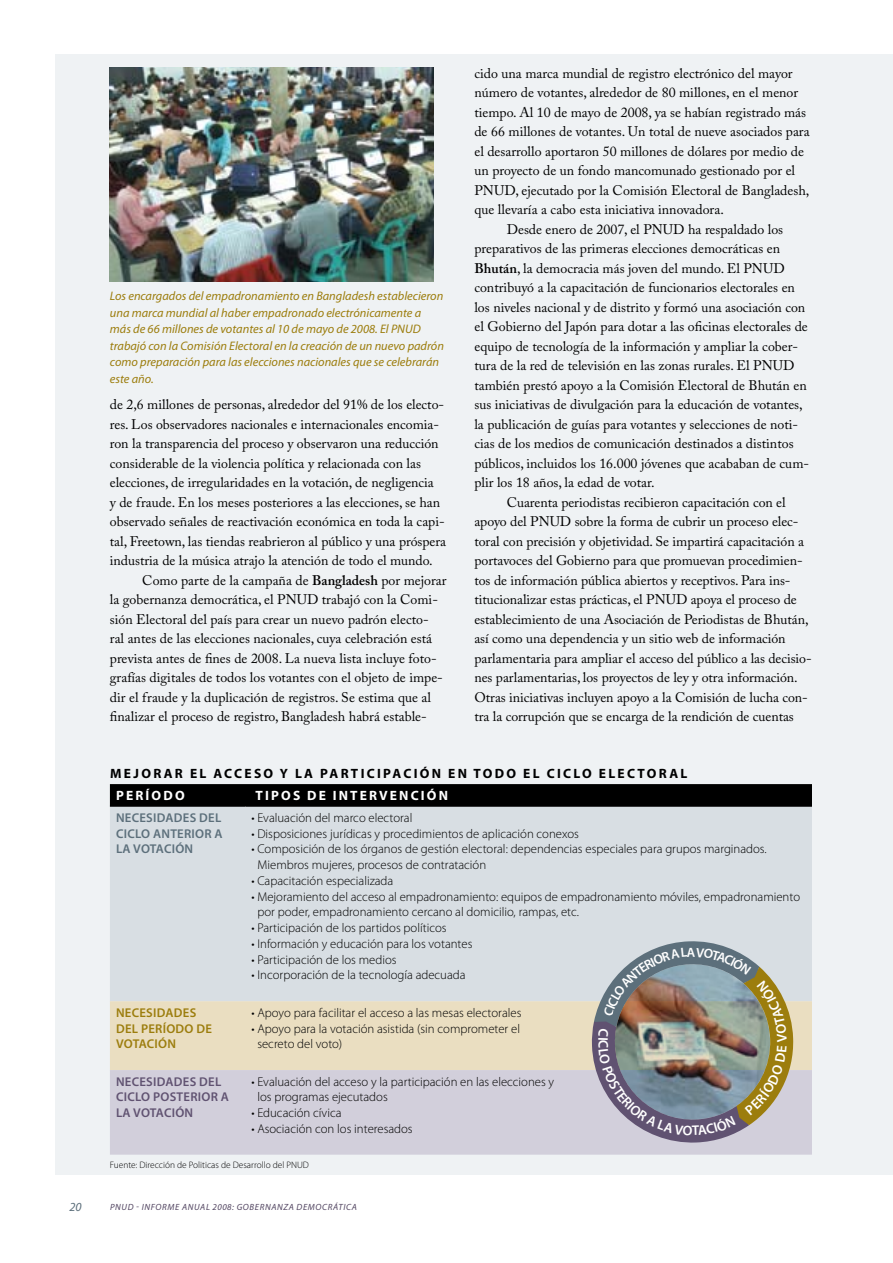
<style>
.page{position:relative;width:893px;height:1263px;background:#fff}
.page>*{position:absolute;margin:0;border:0;box-sizing:border-box;transform-origin:0 0}
.t1{font:13.8px "Adobe Caslon Pro";color:#000}
.t2{font:700 13.5px "Myriad Pro";letter-spacing:.17em;color:#000}
.t3{font:700 13.5px "Myriad Pro";letter-spacing:.16em;color:#fff}
.t4{font:300 12.75px/15.8px "Myriad Pro";color:#000}
.t5{font:600 12.75px/15.8px "Myriad Pro";letter-spacing:.02em;color:#605271}
.t6{font:600 12.75px/15.8px "Myriad Pro";letter-spacing:.02em;color:#5c6f7b;text-align:justify}
.t7{font:600 12.75px/15.8px "Myriad Pro";letter-spacing:.02em;color:#9c7d0d}
.t8{font:italic 12.3px/16.5px "Myriad Pro";color:#9c7d0d}
.t9{font:italic 12.3px "Myriad Pro";color:#5c6f7b}
.t10{font:300 9.3px "Myriad Pro";color:#000}
.t11{font:italic 9px "Myriad Pro";letter-spacing:.07em;color:#524561}
.s1{font-weight:600}
</style>
<div class="page">
<div style="left:56px;top:54px;width:837px;height:1121px;background:#eff2f4"></div>
<div style="left:110px;top:784px;width:702px;height:22px;background:#000"></div>
<div style="left:110px;top:807px;width:702px;height:194px;background:#d8dee3"></div>
<div style="left:110px;top:1001px;width:702px;height:69px;background:#eadec1"></div>
<div style="left:110px;top:1070px;width:702px;height:85px;background:#d2cfdb"></div>
<hr style="left:110px;top:806px;width:135px;height:1px;background:#000">
<hr style="left:245px;top:806px;width:567px;height:1px;background:#000">
<img style="left:110px;top:68px;width:324px;height:214px">
<img style="left:592px;top:940px;width:202px;height:202px">
<p class="t8" style="left:110px;top:288px;width:336px">Los encargados del empadronamiento en Bangladesh establecieron una marca mundial al haber empadronado electrónicamente a más de 66 millones de votantes al 10 de mayo de 2008. El PNUD trabajó con la Comisión Electoral en la creación de un nuevo padrón como preparación para las elecciones nacionales que se celebrarán este año.</p>
<p class="t1" style="left:110px;top:396px;width:336px">de 2,6 millones de personas, alrededor del 91% de los electo-</p>
<p class="t1" style="left:110px;top:416px;width:331px">res. Los observadores nacionales e internacionales encomia-</p>
<p class="t1" style="left:110px;top:435px;width:330px">ron la transparencia del proceso y observaron una reducción</p>
<p class="t1" style="left:110px;top:455px;width:313px">considerable de la violencia política y relacionada con las</p>
<p class="t1" style="left:110px;top:474px;width:325px">elecciones, de irregularidades en la votación, de negligencia</p>
<p class="t1" style="left:110px;top:494px;width:332px">y de fraude. En los meses posteriores a las elecciones, se han</p>
<p class="t1" style="left:110px;top:513px;width:336px">observado señales de reactivación económica en toda la capi-</p>
<p class="t1" style="left:110px;top:533px;width:338px">tal, Freetown, las tiendas reabrieron al público y una próspera</p>
<p class="t1" style="left:110px;top:552px;width:324px">industria de la música atrajo la atención de todo el mundo.</p>
<p class="t1" style="left:142px;top:572px;width:306px">Como parte de la campaña de <span class="s1">Bangladesh</span> por mejorar</p>
<p class="t1" style="left:110px;top:591px;width:329px">la gobernanza democrática, el PNUD trabajó con la Comi-</p>
<p class="t1" style="left:110px;top:611px;width:320px">sión Electoral del país para crear un nuevo padrón electo-</p>
<p class="t1" style="left:110px;top:630px;width:324px">ral antes de las elecciones nacionales, cuya celebración está</p>
<p class="t1" style="left:110px;top:650px;width:328px">prevista antes de fines de 2008. La nueva lista incluye foto-</p>
<p class="t1" style="left:110px;top:669px;width:334px">grafías digitales de todos los votantes con el objeto de impe-</p>
<p class="t1" style="left:110px;top:689px;width:323px">dir el fraude y la duplicación de registros. Se estima que al</p>
<p class="t1" style="left:110px;top:708px;width:318px">finalizar el proceso de registro, Bangladesh habrá estable-</p>
<p class="t1" style="left:474px;top:65px;width:320px">cido una marca mundial de registro electrónico del mayor</p>
<p class="t1" style="left:474px;top:84px;width:325px">número de votantes, alrededor de 80 millones, en el menor</p>
<p class="t1" style="left:474px;top:104px;width:333px">tiempo. Al 10 de mayo de 2008, ya se habían registrado más</p>
<p class="t1" style="left:474px;top:123px;width:337px">de 66 millones de votantes. Un total de nueve asociados para</p>
<p class="t1" style="left:474px;top:143px;width:331px">el desarrollo aportaron 50 millones de dólares por medio de</p>
<p class="t1" style="left:474px;top:162px;width:322px">un proyecto de un fondo mancomunado gestionado por el</p>
<p class="t1" style="left:474px;top:182px;width:336px">PNUD, ejecutado por la Comisión Electoral de Bangladesh,</p>
<p class="t1" style="left:474px;top:201px;width:251px">que llevaría a cabo esta iniciativa innovadora.</p>
<p class="t1" style="left:507px;top:221px;width:278px">Desde enero de 2007, el PNUD ha respaldado los</p>
<p class="t1" style="left:474px;top:240px;width:307px">preparativos de las primeras elecciones democráticas en</p>
<p class="t1" style="left:474px;top:260px;width:312px"><span class="s1">Bhután</span>, la democracia más joven del mundo. El PNUD</p>
<p class="t1" style="left:474px;top:279px;width:322px">contribuyó a la capacitación de funcionarios electorales en</p>
<p class="t1" style="left:474px;top:299px;width:332px">los niveles nacional y de distrito y formó una asociación con</p>
<p class="t1" style="left:474px;top:318px;width:335px">el Gobierno del Japón para dotar a las oficinas electorales de</p>
<p class="t1" style="left:474px;top:338px;width:325px">equipo de tecnología de la información y ampliar la cober-</p>
<p class="t1" style="left:474px;top:357px;width:321px">tura de la red de televisión en las zonas rurales. El PNUD</p>
<p class="t1" style="left:474px;top:377px;width:334px">también prestó apoyo a la Comisión Electoral de Bhután en</p>
<p class="t1" style="left:474px;top:396px;width:330px">sus iniciativas de divulgación para la educación de votantes,</p>
<p class="t1" style="left:474px;top:416px;width:325px">la publicación de guías para votantes y selecciones de noti-</p>
<p class="t1" style="left:474px;top:435px;width:321px">cias de los medios de comunicación destinados a distintos</p>
<p class="t1" style="left:474px;top:455px;width:336px">públicos, incluidos los 16.000 jóvenes que acababan de cum-</p>
<p class="t1" style="left:474px;top:474px;width:182px">plir los 18 años, la edad de votar.</p>
<p class="t1" style="left:507px;top:494px;width:280px">Cuarenta periodistas recibieron capacitación con el</p>
<p class="t1" style="left:474px;top:513px;width:326px">apoyo del PNUD sobre la forma de cubrir un proceso elec-</p>
<p class="t1" style="left:474px;top:533px;width:331px">toral con precisión y objetividad. Se impartirá capacitación a</p>
<p class="t1" style="left:474px;top:552px;width:330px">portavoces del Gobierno para que promuevan procedimien-</p>
<p class="t1" style="left:474px;top:572px;width:318px">tos de información pública abiertos y receptivos. Para ins-</p>
<p class="t1" style="left:474px;top:591px;width:324px">titucionalizar estas prácticas, el PNUD apoya el proceso de</p>
<p class="t1" style="left:474px;top:611px;width:336px">establecimiento de una Asociación de Periodistas de Bhután,</p>
<p class="t1" style="left:474px;top:630px;width:313px">así como una dependencia y un sitio web de información</p>
<p class="t1" style="left:474px;top:650px;width:339px">parlamentaria para ampliar el acceso del público a las decisio-</p>
<p class="t1" style="left:474px;top:669px;width:325px">nes parlamentarias, los proyectos de ley y otra información.</p>
<p class="t1" style="left:474px;top:689px;width:335px">Otras iniciativas incluyen apoyo a la Comisión de lucha con-</p>
<p class="t1" style="left:474px;top:708px;width:321px">tra la corrupción que se encarga de la rendición de cuentas</p>
<p class="t2" style="left:110px;top:764px;width:125px">ME JORAR EL ACCES</p>
<p class="t2" style="left:264px;top:764px;width:424px">O Y LA PARTIC IPAC IÓN EN TODO EL C IC LO ELEC TORAL</p>
<p class="t3" style="left:116px;top:787px;width:70px">PE RÍODO</p>
<p class="t3" style="left:256px;top:787px;width:194px">TIPOS DE INTERVENC IÓN</p>
<p class="t6" style="left:116px;top:809px;width:108px">NECESIDADES DEL CICLO ANTERIOR A LA VOTACIÓN</p>
<p class="t4" style="left:251px;top:810px;width:162px">• Evaluación del marco electoral</p>
<p class="t4" style="left:251px;top:825px;width:329px">• Disposiciones jurídicas y procedimientos de aplicación conexos</p>
<p class="t4" style="left:257px;top:841px;width:511px;text-indent:-6px">• Composición de los órganos de gestión electoral: dependencias especiales para grupos marginados.<br>Miembros mujeres, procesos de contratación</p>
<p class="t4" style="left:251px;top:873px;width:143px">• Capacitación especializada</p>
<p class="t4" style="left:257px;top:888px;width:544px;text-indent:-6px">• Mejoramiento del acceso al empadronamiento: equipos de empadronamiento móviles, empadronamiento por poder, empadronamiento cercano al domicilio, rampas, etc.</p>
<p class="t4" style="left:251px;top:920px;width:197px">• Participación de los partidos políticos</p>
<p class="t4" style="left:251px;top:936px;width:222px">• Información y educación para los votantes</p>
<p class="t4" style="left:251px;top:951px;width:147px">• Participación de los medios</p>
<p class="t4" style="left:251px;top:967px;width:216px">• Incorporación de la tecnología adecuada</p>
<p class="t7" style="left:116px;top:1004px;width:97px">NECESIDADES<br>DEL PERÍODO DE<br>VOTACIÓN</p>
<p class="t4" style="left:251px;top:1004px;width:271px">• Apoyo para facilitar el acceso a las mesas electorales</p>
<p class="t4" style="left:257px;top:1020px;width:264px;text-indent:-6px">• Apoyo para la votación asistida (sin comprometer el secreto del voto)</p>
<p class="t5" style="left:116px;top:1073px;width:114px">NECESIDADES DEL<br>CICLO POSTERIOR A<br>LA VOTACIÓN</p>
<p class="t4" style="left:257px;top:1073px;width:298px;text-indent:-6px">• Evaluación del acceso y la participación en las elecciones y los programas ejecutados</p>
<p class="t4" style="left:251px;top:1105px;width:92px">• Educación cívica</p>
<p class="t4" style="left:251px;top:1120px;width:163px">• Asociación con los interesados</p>
<p class="t10" style="left:110px;top:1159px;width:201px">Fuente: Dirección de Politicas de Desarrollo del PNUD</p>
<p class="t9" style="left:69px;top:1199px;width:14px">20</p>
<p class="t11" style="left:110px;top:1201px;width:85px">PNUD - Informe Anua</p>
<p class="t11" style="left:206px;top:1201px;width:66px">l 2008: Gobernan</p>
<p class="t11" style="left:283px;top:1201px;width:61px">za democrática</p>
</div>
